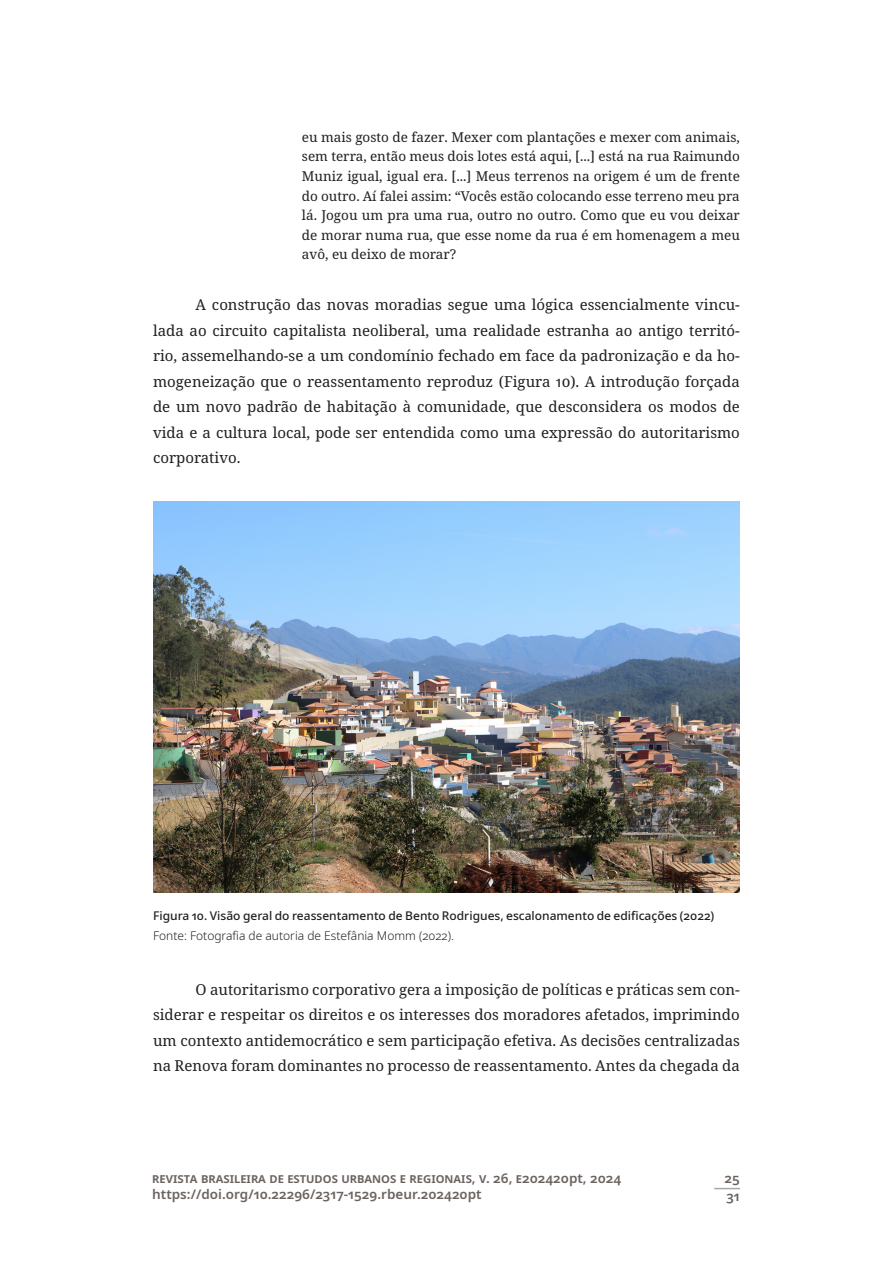
<style>
.page{position:relative;width:893px;height:1263px;background:#fff}
.page>*{position:absolute;margin:0;border:0;box-sizing:border-box;transform-origin:0 0}
.texto_nor_ant_dep{font:15px/25.5px "Noto Serif";color:#231f20;text-align:justify}
.texto_nor_dep{font:15px/25.5px "Noto Serif";color:#231f20;text-align:justify}
.texto_nor_cit{font:13.5px/19.5px "Noto Serif";color:#231f20;text-align:justify}
.t1{font:600 13.5px/16.5px "Noto Sans";color:#6b6360}
.titulo_tab_fig{font:500 12px "Noto Sans";color:#231f20}
.legenda_esq{font:300 12px "Noto Sans";color:#231f20}
</style>
<div class="page">
<svg style="left:714px;top:1188px;width:26px;height:1px"></svg>
<img style="left:153px;top:501px;width:587px;height:391px">
<p class="texto_nor_cit" style="left:302px;top:128px;width:440px">eu mais gosto de fazer. Mexer com plantações e mexer com animais, sem terra, então meus dois lotes está aqui, [...] está na rua Raimundo Muniz igual, igual era. [...] Meus terrenos na origem é um de frente do outro. Aí falei assim: “Vocês estão colocando esse terreno meu pra lá. Jogou um pra uma rua, outro no outro. Como que eu vou deixar de morar numa rua, que esse nome da rua é em homenagem a meu avô, eu deixo de morar?</p>
<p class="texto_nor_ant_dep" style="left:153px;top:292px;width:588px;text-indent:43px">A construção das novas moradias segue uma lógica essencialmente vincu&shy;lada ao circuito capitalista neoliberal, uma realidade estranha ao antigo territó&shy;rio, assemelhando-se a um condomínio fechado em face da padronização e da ho&shy;mogeneização que o reassentamento reproduz (Figura 10). A introdução forçada de um novo padrão de habitação à comunidade, que desconsidera os modos de vida e a cultura local, pode ser entendida como uma expressão do autoritarismo corporativo.</p>
<p class="titulo_tab_fig" style="left:153px;top:907px;width:563px">Figura 10. Visão geral do reassentamento de Bento Rodrigues, escalonamento de edificações (2022)</p>
<p class="legenda_esq" style="left:153px;top:927px;width:302px">Fonte: Fotografia de autoria de Estefânia Momm (2022).</p>
<p class="texto_nor_dep" style="left:153px;top:977px;width:588px;text-indent:43px">O autoritarismo corporativo gera a imposição de políticas e práticas sem con&shy;siderar e respeitar os direitos e os interesses dos moradores afetados, imprimindo um contexto antidemocrático e sem participação efetiva. As decisões centralizadas na Renova foram dominantes no processo de reassentamento. Antes da chegada da</p>
<p class="t1" style="left:152px;top:1170px;width:471px">REVISTA BRASILEIRA DE ESTUDOS URBANOS E REGIONAIS, V. 26, E202420PT, 2024<br>HTTPS://DOI.ORG/10.22296/2317-1529.RBEUR.202420PT</p>
<p class="t1" style="left:725px;top:1169px;width:17px;line-height:18.6px">25<br>31</p>
</div>
